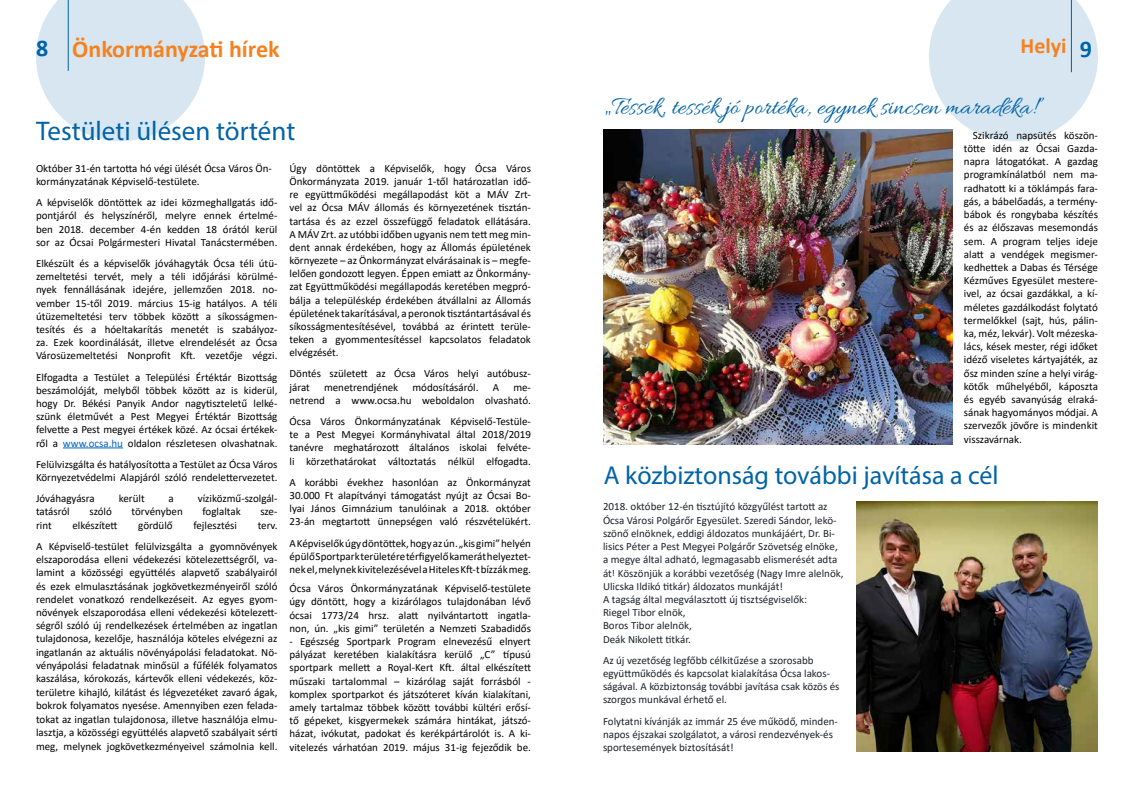
<style>
.page{position:relative;width:1134px;height:794px;background:#fff}
.page>*{position:absolute;margin:0;border:0;box-sizing:border-box;transform-origin:0 0}
.t1{font:27px "Myriad Pro";color:#0063a9}
.t2{font:26px "Allura";color:#0063a9}
.t3{font:26px "Myriad Pro";color:#0063a9}
.t4{font:700 24px "Calibri";color:#f58220}
.t5{font:700 24px "Calibri";color:#0063a9}
.t6{font:700 22px "Calibri";color:#f58220}
.t7{font:11px/13.2px "Calibri";color:#000;text-align:justify}
.t8{font:11px/13.2px "Calibri";color:#1d2129}
.s1{color:#0563c1}
</style>
<div class="page">
<svg style="left:929px;top:0;width:169px;height:141px;background:#dce9f2"></svg>
<svg style="left:36px;top:0;width:169px;height:141px"></svg>
<img style="left:603px;top:130px;width:349px;height:314px">
<img style="left:856px;top:502px;width:242px;height:249px">
<hr style="left:63px;top:447px;width:60px;height:1px;background:#0563c1">
<h3 class="t4" style="left:72px;top:32px;width:209px">Önkormányzati hírek</h3>
<h3 class="t6" style="left:1020px;top:31px;width:48px">Helyi</h3>
<h3 class="t5" style="left:36px;top:31px;width:14px">8</h3>
<h3 class="t5" style="left:1080px;top:32px;width:14px">9</h3>
<h1 class="t1" style="left:36px;top:114px;width:261px">Testületi ülésen történt</h1>
<p class="t7" style="left:36px;top:161px;width:237px">Október 31-én tartotta hó végi ülését Ócsa Város Ön&shy;kormányzatának Képviselő-testülete.</p>
<p class="t7" style="left:36px;top:196px;width:243px">A képviselők döntöttek az idei közmeghallgatás idő&shy;pontjáról és helyszínéről, melyre ennek értelmé&shy;ben 2018. december 4-én kedden 18 órától kerül sor az Ócsai Polgármesteri Hivatal Tanácstermében.</p>
<p class="t7" style="left:36px;top:256px;width:243px">Elkészült és a képviselők jóváhagyták Ócsa téli útü&shy;zemeltetési tervét, mely a téli időjárási körülmé&shy;nyek fennállásának idejére, jellemzően 2018. no&shy;vember 15-től 2019. március 15-ig hatályos. A téli útüzemeltetési terv többek között a síkosságmen&shy;tesítés és a hóeltakarítás menetét is szabályoz&shy;za. Ezek koordinálását, illetve elrendelését az Ócsa Városüzemeltetési Nonprofit Kft. vezetője végzi.</p>
<p class="t7" style="left:36px;top:370px;width:243px">Elfogadta a Testület a Települési Értéktár Bizottság beszámolóját, melyből többek között az is kiderül, hogy Dr. Békési Panyik Andor nagytiszteletű lelké&shy;szünk életművét a Pest Megyei Értéktár Bizottság felvette a Pest megyei értékek közé. Az ócsai értékek&shy;ről a <span class="s1">www.ocsa.hu</span> oldalon részletesen olvashatnak.</p>
<p class="t7" style="left:36px;top:457px;width:243px">Felülvizsgálta és hatályosította a Testület az Ócsa Város<br>Környezetvédelmi Alapjáról szóló rendelettervezetet.</p>
<p class="t7" style="left:36px;top:492px;width:60px">Jóváhagyásra</p>
<p class="t7" style="left:119px;top:492px;width:27px">került</p>
<p class="t7" style="left:169px;top:492px;width:7px">a</p>
<p class="t7" style="left:198px;top:492px;width:81px">víziközmű-szolgál-</p>
<p class="t7" style="left:36px;top:505px;width:35px">tatásról</p>
<p class="t7" style="left:89px;top:505px;width:24px">szóló</p>
<p class="t7" style="left:132px;top:505px;width:53px">törvényben</p>
<p class="t7" style="left:202px;top:505px;width:40px">foglaltak</p>
<p class="t7" style="left:260px;top:505px;width:19px">sze-</p>
<p class="t7" style="left:36px;top:518px;width:17px">rint</p>
<p class="t7" style="left:72px;top:518px;width:47px">elkészített</p>
<p class="t7" style="left:138px;top:518px;width:36px">gördülő</p>
<p class="t7" style="left:193px;top:518px;width:45px">fejlesztési</p>
<p class="t7" style="left:36px;top:514px;width:243px;line-height:21.2px;text-align:right">terv.<br>A Képviselő-testület felülvizsgálta a gyomnövények</p>
<p class="t7" style="left:36px;top:552px;width:243px">elszaporodása elleni védekezési kötelezettségről, va&shy;lamint a közösségi együttélés alapvető szabályairól és ezek elmulasztásának jogkövetkezményeiről szóló rendelet vonatkozó rendelkezéseit. Az egyes gyom&shy;növények elszaporodása elleni védekezési kötelezett&shy;ségről szóló új rendelkezések értelmében az ingatlan tulajdonosa, kezelője, használója köteles elvégezni az ingatlanán az aktuális növényápolási feladatokat. Nö&shy;vényápolási feladatnak minősül a fűfélék folyamatos kaszálása, kórokozás, kártevők elleni védekezés, köz&shy;területre kihajló, kilátást és légvezetéket zavaró ágak, bokrok folyamatos nyesése. Amennyiben ezen felada&shy;tokat az ingatlan tulajdonosa, illetve használója elmu&shy;lasztja, a közösségi együttélés alapvető szabályait sérti meg, melynek jogkövetkezményeivel számolnia kell.</p>
<p class="t7" style="left:289px;top:161px;width:243px">Úgy döntöttek a Képviselők, hogy Ócsa Város Önkormányzata 2019. január 1-től határozatlan idő&shy;re együttműködési megállapodást köt a MÁV Zrt&shy;vel az Ócsa MÁV állomás és környezetének tisztán&shy;tartása és az ezzel összefüggő feladatok ellátására.<br>A MÁV Zrt. az utóbbi időben ugyanis nem tett meg min&shy;dent annak érdekében, hogy az Állomás épületének környezete – az Önkormányzat elvárásainak is – megfe&shy;lelően gondozott legyen. Éppen emiatt az Önkormány&shy;zat Együttműködési megállapodás keretében megpró&shy;bálja a településkép érdekében átvállalni az Állomás épületének takarításával, a peronok tisztántartásával és síkosságmentesítésével, továbbá az érintett terüle&shy;teken a gyommentesítéssel kapcsolatos feladatok elvégzését.</p>
<p class="t7" style="left:289px;top:367px;width:243px">Döntés született az Ócsa Város helyi autóbusz&shy;járat</p>
<p class="t7" style="left:324px;top:380px;width:76px">menetrendjének</p>
<p class="t7" style="left:412px;top:380px;width:68px">módosításáról.</p>
<p class="t7" style="left:493px;top:380px;width:8px">A</p>
<p class="t7" style="left:289px;top:380px;width:243px;text-align:right">me-<br>netrend a www.ocsa.hu weboldalon olvasható.</p>
<p class="t7" style="left:289px;top:414px;width:243px">Ócsa Város Önkormányzatának Képviselő-Testüle&shy;te a Pest Megyei Kormányhivatal által 2018/2019 tanévre meghatározott általános iskolai felvéte&shy;li körzethatárokat változtatás nélkül elfogadta.</p>
<p class="t7" style="left:289px;top:475px;width:243px">A korábbi évekhez hasonlóan az Önkormányzat 30.000 Ft alapítványi támogatást nyújt az Ócsai Bo&shy;lyai János Gimnázium tanulóinak a 2018. október 23-án megtartott ünnepségen való részvételükért.</p>
<p class="t7" style="left:289px;top:536px;width:243px">A Képviselők úgy döntöttek, hogy az ún. „kis gimi” helyén épülő Sportpark területére térfigyelő kamerát helyeztet&shy;nek el, melynek kivitelezésével a Hiteles Kft-t bízzák meg.</p>
<p class="t7" style="left:289px;top:581px;width:243px">Ócsa Város Önkormányzatának Képviselő-testülete úgy döntött, hogy a kizárólagos tulajdonában lévő ócsai 1773/24 hrsz. alatt nyilvántartott ingatla&shy;non, ún. „kis gimi” területén a Nemzeti Szabadidős</p>
<p class="t7" style="left:289px;top:634px;width:243px">- Egészség Sportpark Program elnevezésű elnyert pályázat keretében kialakításra kerülő „C” típusú sportpark mellett a Royal-Kert Kft. által elkészített műszaki tartalommal – kizárólag saját forrásból - komplex sportparkot és játszóteret kíván kialakítani, amely tartalmaz többek között további kültéri erősí&shy;tő gépeket, kisgyermekek számára hintákat, játszó&shy;házat, ivókutat, padokat és kerékpártárolót is. A ki&shy;vitelezés várhatóan 2019. május 31-ig fejeződik be.</p>
<h2 class="t2" style="left:604px;top:92px;width:441px">„Tessék, tessék jó portéka, egynek sincsen maradéka!”</h2>
<p class="t7" style="left:964px;top:128px;width:136px;text-indent:9px">Szikrázó napsütés köszön&shy;tötte idén az Ócsai Gazda&shy;napra látogatókat. A gazdag programkínálatból nem ma&shy;radhatott ki a töklámpás fara&shy;gás, a bábelőadás, a termény&shy;bábok és rongybaba készítés és az élőszavas mesemondás sem. A program teljes ideje alatt a vendégek megismer&shy;kedhettek a Dabas és Térsége Kézműves Egyesület mestere&shy;ivel, az ócsai gazdákkal, a kí&shy;méletes gazdálkodást folytató termelőkkel (sajt, hús, pálin&shy;ka, méz, lekvár). Volt mézeska&shy;lács, kések mester, régi időket idéző viseletes kártyajáték, az ősz minden színe a helyi virág&shy;kötők műhelyéből, káposzta és egyéb savanyúság elraká&shy;sának hagyományos módjai. A szervezők jövőre is mindenkit visszavárnak.</p>
<h2 class="t3" style="left:604px;top:459px;width:396px">A közbiztonság további javítása a cél</h2>
<p class="t8" style="left:603px;top:500px;width:242px">2018. október 12-én tisztújító közgyűlést tartott az Ócsa Városi Polgárőr Egyesület. Szeredi Sándor, lekö&shy;szönő elnöknek, eddigi áldozatos munkájáért, Dr. Bi&shy;lisics Péter a Pest Megyei Polgárőr Szövetség elnöke, a megye által adható, legmagasabb elismerését adta át! Köszönjük a korábbi vezetőség (Nagy Imre alelnök, Ulicska Ildikó titkár) áldozatos munkáját!<br>A tagság által megválasztott új tisztségviselők:<br>Riegel Tibor elnök,<br>Boros Tibor alelnök,<br>Deák Nikolett titkár.</p>
<p class="t8" style="left:603px;top:653px;width:238px">Az új vezetőség legfőbb célkitűzése a szorosabb együttműködés és kapcsolat kialakítása Ócsa lakos&shy;ságával. A közbiztonság további javítása csak közös és szorgos munkával érhető el.</p>
<p class="t8" style="left:603px;top:714px;width:236px">Folytatni kívánják az immár 25 éve működő, minden&shy;napos éjszakai szolgálatot, a városi rendezvények-és sportesemények biztosítását!</p>
</div>
